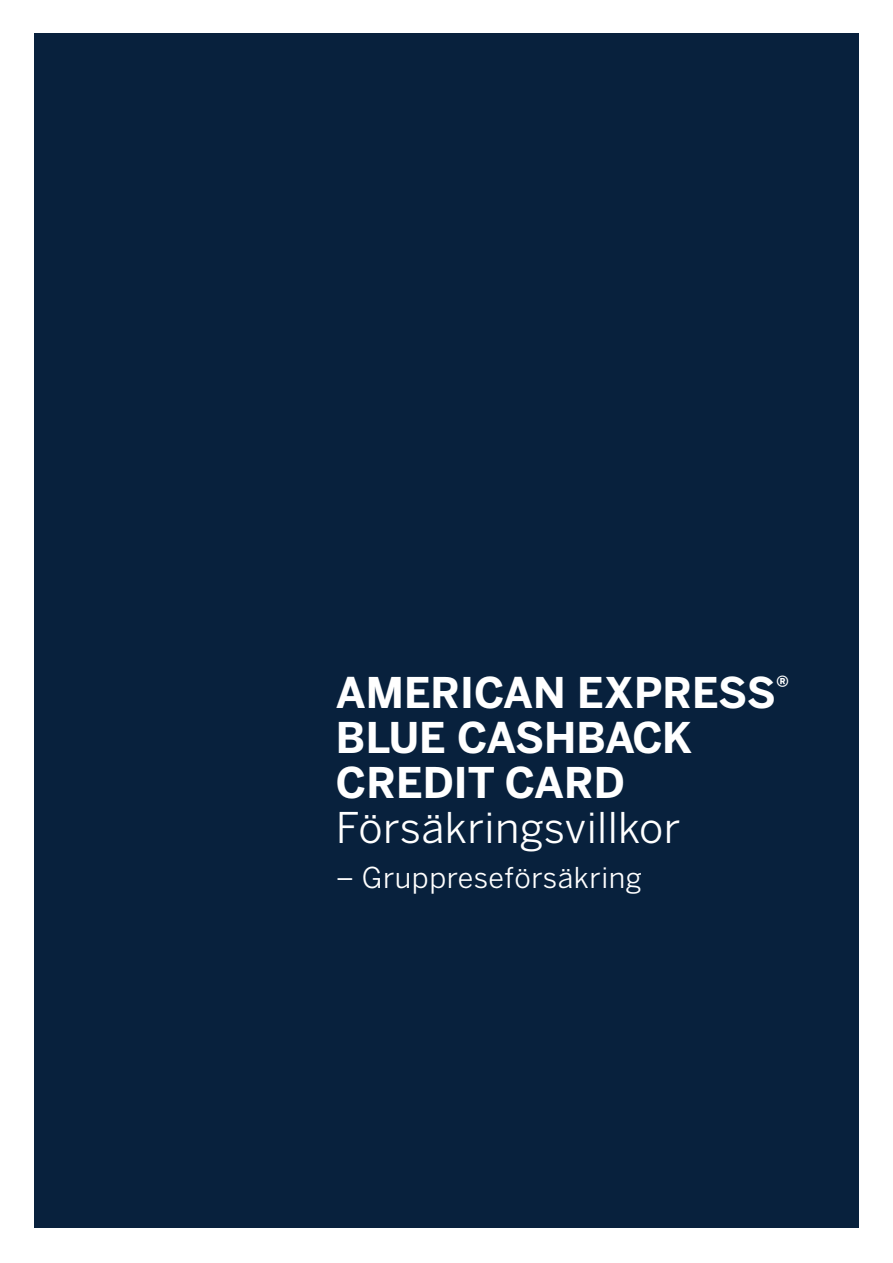
<style>
.page{position:relative;width:893px;height:1263px;background:#fff}
.page>*{position:absolute;margin:0;border:0;box-sizing:border-box;transform-origin:0 0}
.t1{font:700 42px/45px "Benton Sans";color:#fff}
.t2{font:42px "Benton Sans";letter-spacing:.01em;color:#fff}
.t3{font:28.5px "Benton Sans";letter-spacing:.02em;color:#fff}
</style>
<div class="page">
<div style="left:34px;top:33px;width:825px;height:1194px;background:#08213d"></div>
<p class="t1" style="left:336px;top:669px;width:454px">AMERICAN EXPRESS<sup>®<br></sup>BLUE CASHBACK<br>CREDIT CARD</p>
<p class="t2" style="left:336px;top:803px;width:346px">Försäkringsvillkor</p>
<p class="t3" style="left:336px;top:861px;width:308px">– Gruppreseförsäkring</p>
</div>
